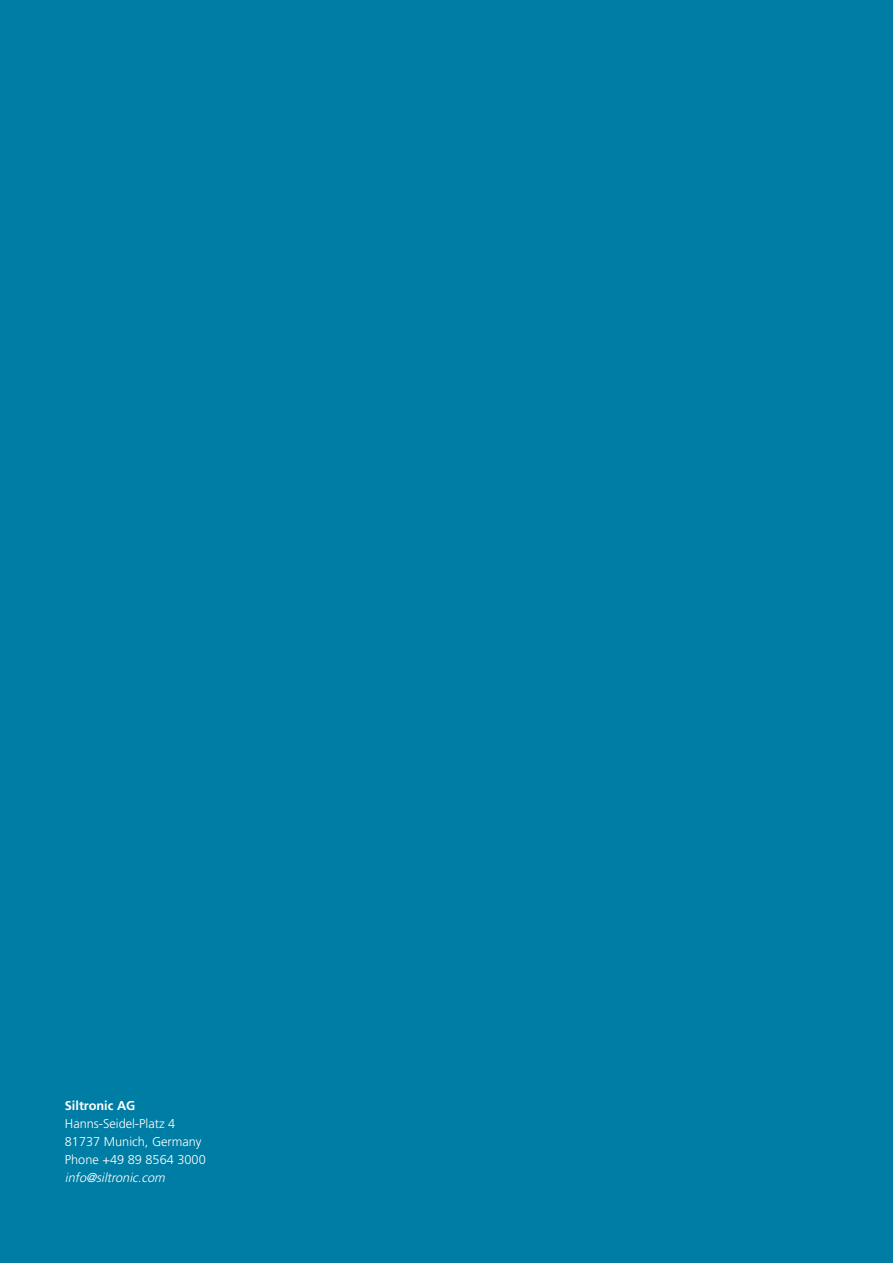
<style>
.page{position:relative;width:893px;height:1263px;background:#007da4}
.page>*{position:absolute;margin:0;border:0;box-sizing:border-box;transform-origin:0 0}
.t1{font:300 12.75px/18px "Frutiger LT Std";color:#fff}
.t2{font:italic 300 12.75px "Frutiger LT Std";color:#fff}
.t3{font:700 12.75px "Frutiger LT Std";color:#fff}
</style>
<div class="page">
<p class="t3" style="left:65px;top:1098px;width:72px">Siltronic AG</p>
<p class="t1" style="left:65px;top:1115px;width:142px">Hanns-Seidel-Platz 4<br>81737 Munich, Germany<br>Phone +49 89 8564 3000</p>
<p class="t2" style="left:65px;top:1170px;width:105px">info@siltronic.com</p>
</div>
